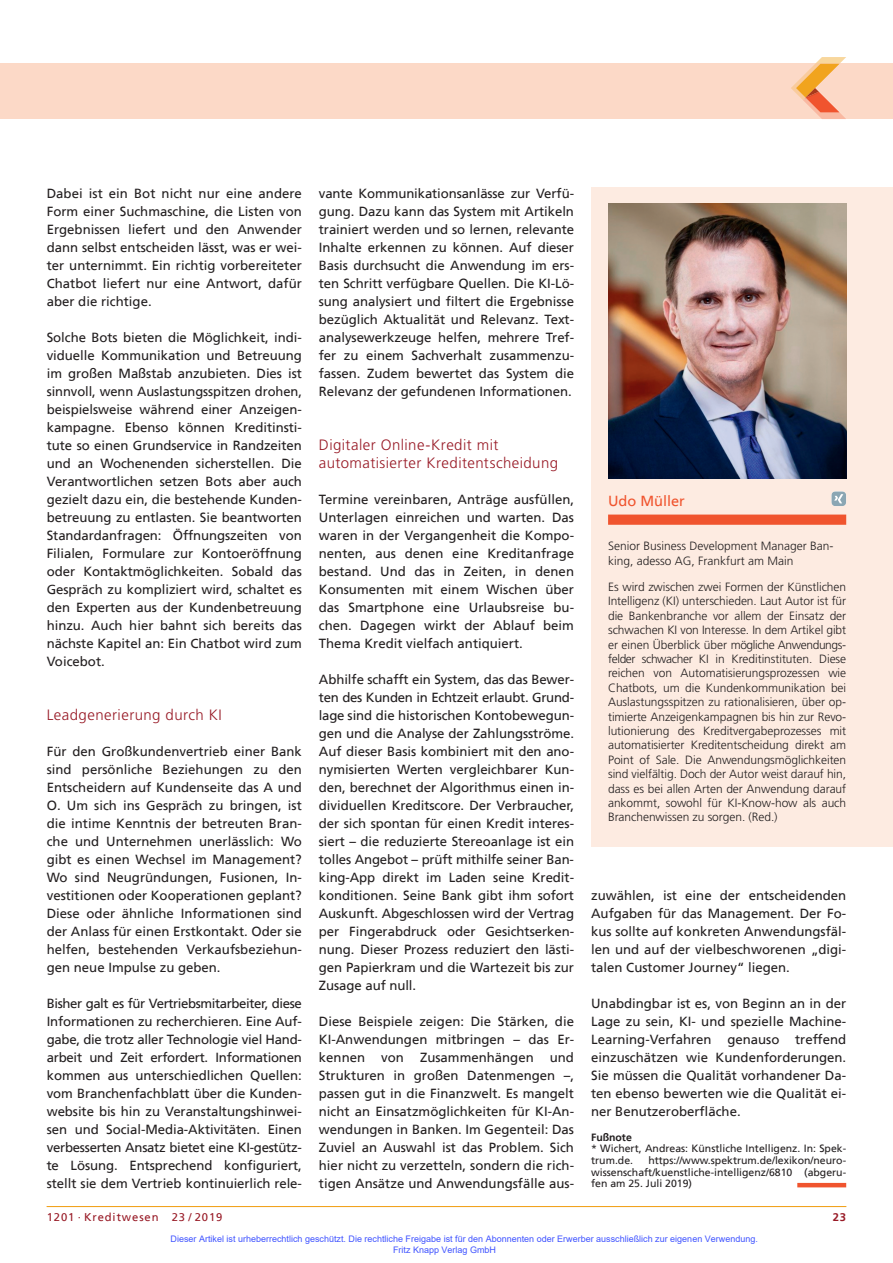
<style>
.page{position:relative;width:893px;height:1263px;background:#fff}
.page>*{position:absolute;margin:0;border:0;box-sizing:border-box;transform-origin:0 0}
.t1{font:300 15px/18px "Frutiger";letter-spacing:.03em;color:#981a26}
.t2{font:14.55px "Frutiger";color:#f0542e}
.t3{font:13.2px/18px "Frutiger";color:#231f20;text-align:justify}
.t4{font:300 12px/14.4px "Frutiger";color:#231f20}
.t5{font:11.25px "Frutiger";letter-spacing:.08em;color:#981a26}
.t6{font:700 11.25px "Frutiger";color:#981a26}
.t7{font:10.5px/11.7px "Frutiger";color:#231f20}
.t8{font:700 10.5px "Frutiger";color:#231f20}
.t9{font:9px/10.8px "Arial";color:#4054ff}
</style>
<div class="page">
<hr style="left:47px;top:1206px;width:799px;height:1px;background:#f1a31e">
<div style="left:0;top:64px;width:893px;height:55px;background:#fcd9c7"></div>
<svg style="left:791px;top:57px;width:55px;height:62px"></svg>
<hr style="left:797px;top:1183px;width:49px;height:4px;background:#f0542e">
<div style="left:591px;top:187px;width:302px;height:659px;background:#fdebe1"></div>
<div style="left:608px;top:514px;width:238px;height:11px;background:#f0542e"></div>
<img style="left:608px;top:204px;width:238px;height:274px">
<svg style="left:831px;top:491px;width:15px;height:15px"></svg>
<p class="t3" style="left:47px;top:185px;width:257px">Dabei ist ein Bot nicht nur eine andere Form einer Suchmaschine, die Listen von Ergebnissen liefert und den Anwender dann selbst entscheiden lässt, was er wei&shy;ter unternimmt. Ein richtig vorbereiteter Chatbot liefert nur eine Antwort, dafür aber die richtige.</p>
<p class="t3" style="left:47px;top:329px;width:257px">Solche Bots bieten die Möglichkeit, indi&shy;viduelle Kommunikation und Betreuung im großen Maßstab anzubieten. Dies ist sinnvoll, wenn Auslastungsspitzen drohen, beispielsweise während einer Anzeigen&shy;kampagne. Ebenso können Kreditinsti&shy;tute so einen Grundservice in Randzeiten und an Wochenenden sicherstellen. Die Verantwortlichen setzen Bots aber auch gezielt dazu ein, die bestehende Kunden&shy;betreuung zu entlasten. Sie beantworten Standardanfragen: Öffnungszeiten von Filialen, Formulare zur Kontoeröffnung oder Kontaktmöglichkeiten. Sobald das Gespräch zu kompliziert wird, schaltet es den Experten aus der Kundenbetreuung hinzu. Auch hier bahnt sich bereits das nächste Kapitel an: Ein Chatbot wird zum Voicebot.</p>
<p class="t1" style="left:47px;top:706px;width:177px">Leadgenerierung durch KI</p>
<p class="t3" style="left:47px;top:743px;width:257px">Für den Großkundenvertrieb einer Bank sind persönliche Beziehungen zu den Entscheidern auf Kundenseite das A und O. Um sich ins Gespräch zu bringen, ist die intime Kenntnis der betreuten Bran&shy;che und Unternehmen unerlässlich: Wo gibt es einen Wechsel im Management?<br>Wo sind Neugründungen, Fusionen, In&shy;vestitionen oder Kooperationen geplant?<br>Diese oder ähnliche Informationen sind der Anlass für einen Erstkontakt. Oder sie helfen, bestehenden Verkaufsbeziehun&shy;gen neue Impulse zu geben.</p>
<p class="t3" style="left:47px;top:995px;width:257px">Bisher galt es für Vertriebsmitarbeiter, diese Informationen zu recherchieren. Eine Auf&shy;gabe, die trotz aller Technologie viel Hand&shy;arbeit und Zeit erfordert. Informationen kommen aus unterschiedlichen Quellen: vom Branchenfachblatt über die Kunden&shy;website bis hin zu Veranstaltungshinwei&shy;sen und Social-Media-Aktivitäten. Einen verbesserten Ansatz bietet eine KI-gestütz&shy;te Lösung. Entsprechend konfiguriert, stellt sie dem Vertrieb kontinuierlich rele-</p>
<p class="t3" style="left:319px;top:185px;width:257px">vante Kommunikationsanlässe zur Verfü&shy;gung. Dazu kann das System mit Artikeln trainiert werden und so lernen, relevante Inhalte erkennen zu können. Auf dieser Basis durchsucht die Anwendung im ers&shy;ten Schritt verfügbare Quellen. Die KI-Lö&shy;sung analysiert und filtert die Ergebnisse bezüglich Aktualität und Relevanz. Text&shy;analysewerkzeuge helfen, mehrere Tref&shy;fer zu einem Sachverhalt zusammenzu&shy;fassen. Zudem bewertet das System die Relevanz der gefundenen Informationen.</p>
<p class="t1" style="left:319px;top:436px;width:241px">Digitaler Online-Kredit mit automatisierter Kreditentscheidung</p>
<p class="t3" style="left:319px;top:491px;width:257px">Termine vereinbaren, Anträge ausfüllen, Unterlagen einreichen und warten. Das waren in der Vergangenheit die Kompo&shy;nenten, aus denen eine Kreditanfrage bestand. Und das in Zeiten, in denen Konsumenten mit einem Wischen über das Smartphone eine Urlaubsreise bu&shy;chen. Dagegen wirkt der Ablauf beim Thema Kredit vielfach antiquiert.</p>
<p class="t3" style="left:319px;top:671px;width:257px">Abhilfe schafft ein System, das das Bewer&shy;ten des Kunden in Echtzeit erlaubt. Grund&shy;lage sind die historischen Kontobewegun&shy;gen und die Analyse der Zahlungsströme.<br>Auf dieser Basis kombiniert mit den ano&shy;nymisierten Werten vergleichbarer Kun&shy;den, berechnet der Algorithmus einen in&shy;dividuellen Kreditscore. Der Verbraucher, der sich spontan für einen Kredit interes&shy;siert – die reduzierte Stereoanlage ist ein tolles Angebot – prüft mithilfe seiner Ban&shy;king-App direkt im Laden seine Kredit&shy;konditionen. Seine Bank gibt ihm sofort Auskunft. Abgeschlossen wird der Vertrag per Fingerabdruck oder Gesichtserken&shy;nung. Dieser Prozess reduziert den lästi&shy;gen Papierkram und die Wartezeit bis zur Zusage auf null.</p>
<p class="t3" style="left:319px;top:1013px;width:257px">Diese Beispiele zeigen: Die Stärken, die KI-Anwendungen mitbringen – das Er&shy;kennen von Zusammenhängen und Strukturen in großen Datenmengen –, passen gut in die Finanzwelt. Es mangelt nicht an Einsatzmöglichkeiten für KI-An&shy;wendungen in Banken. Im Gegenteil: Das Zuviel an Auswahl ist das Problem. Sich hier nicht zu verzetteln, sondern die rich&shy;tigen Ansätze und Anwendungsfälle aus-</p>
<p class="t2" style="left:608px;top:494px;width:78px">Udo Müller</p>
<p class="t4" style="left:608px;top:539px;width:227px">Senior Business Development Manager Ban&shy;king, adesso AG, Frankfurt am Main</p>
<p class="t4" style="left:608px;top:580px;width:240px;text-align:justify">Es wird zwischen zwei Formen der Künstlichen Intelligenz (KI) unterschieden. Laut Autor ist für die Bankenbranche vor allem der Einsatz der schwachen KI von Interesse. In dem Artikel gibt er einen Überblick über mögliche Anwendungs&shy;felder schwacher KI in Kreditinstituten. Diese reichen von Automatisierungsprozessen wie Chatbots, um die Kundenkommunikation bei Auslastungsspitzen zu rationalisieren, über op&shy;timierte Anzeigenkampagnen bis hin zur Revo&shy;lutionierung des Kreditvergabeprozesses mit automatisierter Kreditentscheidung direkt am Point of Sale. Die Anwendungsmöglichkeiten sind vielfältig. Doch der Autor weist darauf hin, dass es bei allen Arten der Anwendung darauf ankommt, sowohl für KI-Know-how als auch Branchenwissen zu sorgen. (Red.)</p>
<p class="t3" style="left:591px;top:887px;width:257px">zuwählen, ist eine der entscheidenden Aufgaben für das Management. Der Fo&shy;kus sollte auf konkreten Anwendungsfäl&shy;len und auf der vielbeschworenen „digi&shy;talen Customer Journey“ liegen.</p>
<p class="t3" style="left:591px;top:995px;width:257px">Unabdingbar ist es, von Beginn an in der Lage zu sein, KI- und spezielle Machine-Learning-Verfahren genauso treffend einzuschätzen wie Kundenforderungen.<br>Sie müssen die Qualität vorhandener Da&shy;ten ebenso bewerten wie die Qualität ei&shy;ner Benutzeroberfläche.</p>
<p class="t8" style="left:591px;top:1132px;width:42px">Fußnote</p>
<p class="t7" style="left:591px;top:1143px;width:257px">* Wichert, Andreas: Künstliche Intelligenz. In: Spek&shy;trum.de.</p>
<p class="t7" style="left:591px;top:1155px;width:257px;text-align:justify;text-indent:57px">https://www.spektrum.de/lexikon/neuro&shy;wissenschaft/kuenstliche-intelligenz/6810 (abgeru&shy;fen am 25. Juli 2019)</p>
<p class="t5" style="left:47px;top:1211px;width:177px">1201 · Kreditwesen 23 / 2019</p>
<p class="t6" style="left:833px;top:1211px;width:15px">23</p>
<p class="t9" style="left:393px;top:1233px;width:366px;text-indent:-223px">Dieser Artikel ist urheberrechtlich geschützt. Die rechtliche Freigabe ist für den Abonnenten oder Erwerber ausschließlich zur eigenen Verwendung.<br>Fritz Knapp Verlag GmbH</p>
</div>
